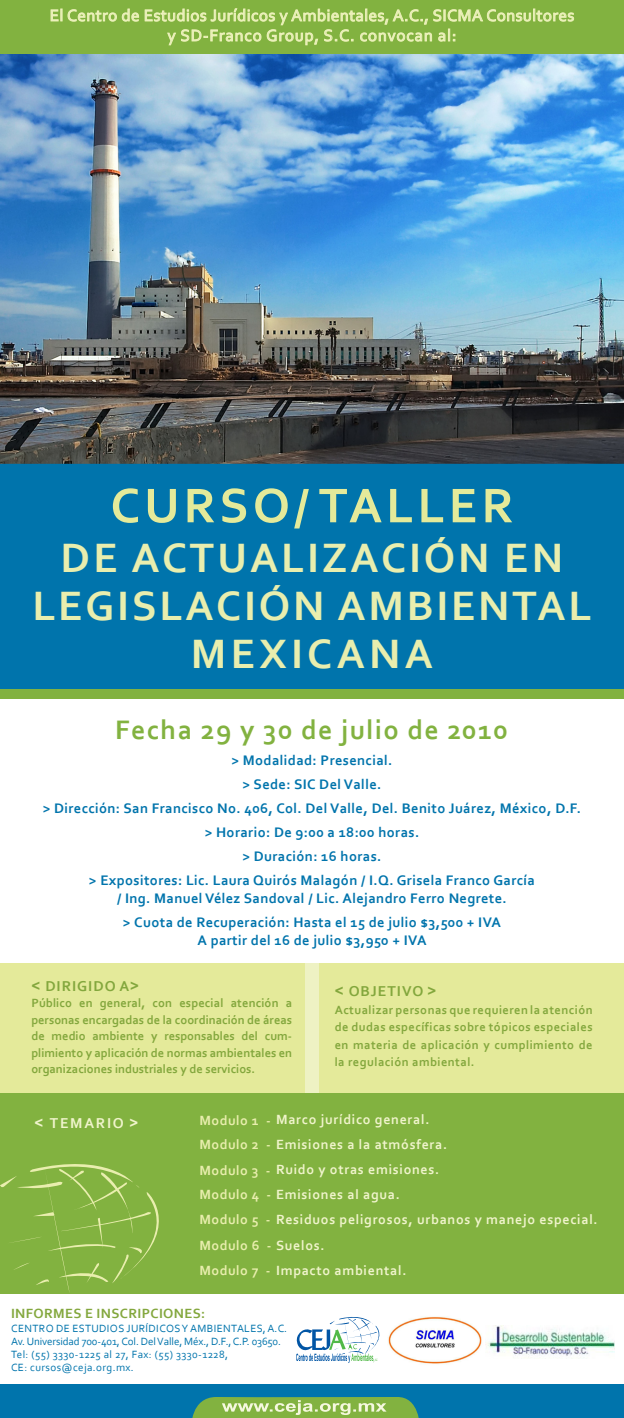
<style>
.page{position:relative;width:624px;height:1418px;background:#fff}
.page>*{position:absolute;margin:0;border:0;box-sizing:border-box;transform-origin:0 0}
.t1{font:700 51px "Corbel";letter-spacing:.075em;color:#e4ea9a}
.t2{font:700 43px "Corbel";letter-spacing:.065em;color:#e9eeae}
.t3{font:700 43px "Corbel";letter-spacing:.1em;color:#e9eeae}
.t4{font:700 28px "Corbel";letter-spacing:.05em;color:#82b240}
.t5{font:17px "Corbel";letter-spacing:.035em;color:#ecf1bd}
.t6{font:700 15px "Corbel";letter-spacing:.065em;color:#83a73d}
.t7{font:700 15px "Corbel";letter-spacing:.115em;color:#f0f4cc}
.t8{font:700 14.5px "Corbel";letter-spacing:.025em;color:#0074ac}
.t9{font:700 14px "Corbel";letter-spacing:.05em;color:#f0f4cc}
.t10{font:700 14px "Corbel";letter-spacing:.025em;color:#83a73d}
.t11{font:700 14px "Corbel";letter-spacing:.04em;color:#e9eeae}
.t12{font:700 12.5px/16.5px "Corbel";letter-spacing:.015em;color:#83a73d;text-align:justify}
.t13{font:11px "Corbel";letter-spacing:.03em;color:#0074ac}
.t14{font:11px "Corbel";letter-spacing:-.01em;color:#0074ac}
.s1{font-family:"Arial"}
.s2{color:#e9eeae}
.s3{color:#f0f4cc}
</style>
<div class="page">
<div style="left:0;top:963px;width:624px;height:136px;background:#e4ea9a"></div>
<div style="left:305px;top:963px;width:14px;height:140px;background:#eef2c3"></div>
<div style="left:0;top:252px;width:624px;height:446px;background:#82b240"></div>
<div style="left:0;top:1093px;width:624px;height:200px;background:#82b240"></div>
<div style="left:0;top:0;width:624px;height:688px;background:#0074ac"></div>
<div style="left:0;top:1383px;width:624px;height:34px;background:#0074ac"></div>
<svg style="left:192px;top:1397px;width:227px;height:20px;background:#8cb95f"></svg>
<img style="left:0;top:53px;width:624px;height:411px">
<svg style="left:0;top:1164px;width:159px;height:128px"></svg>
<svg style="left:296px;top:1317px;width:84px;height:45px"></svg>
<img style="left:388px;top:1316px;width:94px;height:48px">
<img style="left:485px;top:1325px;width:129px;height:33px">
<div style="left:0;top:0;width:624px;height:53px;background:#82b240"></div>
<svg style="left:51px;top:9px;width:11px;height:12px"></svg>
<svg style="left:68px;top:9px;width:71px;height:13px"></svg>
<svg style="left:145px;top:8px;width:429px;height:37px"></svg>
<p class="t5" style="left:50px;top:5px;width:526px">El Centro de Estudios Jurídicos y Ambientales, A.C., SI CMA Consultores</p>
<p class="t5" style="left:167px;top:25px;width:290px">y SD-Franco Group, S.C. convocan al:</p>
<p class="t1" style="left:110px;top:474px;width:404px">CURSO/ TALLER</p>
<p class="t2" style="left:61px;top:531px;width:504px">DE ACTUALIZACIÓN EN</p>
<p class="t2" style="left:32px;top:579px;width:560px">LEGISLACIÓN AMBIENTAL</p>
<p class="t3" style="left:191px;top:627px;width:244px">MEXICANA</p>
<p class="t4" style="left:115px;top:712px;width:394px">Fecha 29 y 30 de julio de 2010</p>
<p class="t8" style="left:231px;top:751px;width:162px">&gt; Modalidad: Presencial.</p>
<p class="t8" style="left:242px;top:775px;width:140px">&gt; Sede: SIC Del Valle.</p>
<p class="t8" style="left:43px;top:799px;width:539px">&gt; Dirección: San Francisco No. 406, Col. Del Valle, Del. Benito Juárez, México, D.F.</p>
<p class="t8" style="left:205px;top:823px;width:216px">&gt; Horario: De 9:00 a 18:00 horas.</p>
<p class="t8" style="left:242px;top:847px;width:140px">&gt; Duración: 16 horas.</p>
<p class="t8" style="left:89px;top:871px;width:447px">&gt; Expositores: Lic. Laura Quirós Malagón / I.Q. Grisela Franco García</p>
<p class="t8" style="left:117px;top:889px;width:391px">/ Ing. Manuel Vélez Sandoval / Lic. Alejandro Ferro Negrete.</p>
<p class="t8" style="left:123px;top:913px;width:379px">&gt; Cuota de Recuperación: Hasta el 15 de julio $3,500 + IVA</p>
<p class="t8" style="left:197px;top:931px;width:230px">A partir del 16 de julio $3,950 + IVA</p>
<p class="t6" style="left:31px;top:976px;width:109px"><span class="s1">&lt;</span> DIRIGIDO A<span class="s1">&gt;</span></p>
<p class="t12" style="left:31px;top:994px;width:262px">Público en general, con especial atención a personas encargadas de la coordinación de áreas de medio ambiente y responsables del cum&shy;plimiento y aplicación de normas ambientales en organizaciones industriales y de servicios.</p>
<p class="t9" style="left:199px;top:1111px;width:231px"><span class="s2">Modulo 1 -</span> Marco jurídico general.</p>
<p class="t9" style="left:199px;top:1136px;width:249px"><span class="s2">Modulo 2 -</span> Emisiones a la atmósfera.</p>
<p class="t9" style="left:199px;top:1161px;width:241px"><span class="s2">Modulo 3 -</span> Ruido y otras emisiones.</p>
<p class="t9" style="left:199px;top:1186px;width:202px"><span class="s2">Modulo 4 -</span> Emisiones al agua.</p>
<p class="t9" style="left:199px;top:1211px;width:400px"><span class="s2">Modulo 5 -</span> Residuos peligrosos, urbanos y manejo especial.</p>
<p class="t11" style="left:199px;top:1236px;width:127px">Modulo 6 - <span class="s3">Suelos.</span></p>
<p class="t9" style="left:199px;top:1261px;width:208px"><span class="s2">Modulo 7 -</span> Impacto ambiental.</p>
<p class="t6" style="left:334px;top:982px;width:103px"><span class="s1">&lt;</span> OBJETIVO <span class="s1">&gt;</span></p>
<p class="t12" style="left:334px;top:1000px;width:259px;line-height:17.5px">Actualizar personas que requieren la atención de dudas específicas sobre tópicos especiales en materia de aplicación y cumplimiento de la regulación ambiental.</p>
<p class="t7" style="left:34px;top:1113px;width:106px"><span class="s1">&lt;</span> TEMARIO <span class="s1">&gt;</span></p>
<p class="t10" style="left:11px;top:1304px;width:196px">INFORMES E INSCRIPCIONES:</p>
<p class="t13" style="left:11px;top:1321px;width:277px">Centro de Estudios Jurídicos y Ambientales, A.C.</p>
<p class="t14" style="left:11px;top:1334px;width:271px">Av. U niversidad 700-401, Col. Del Valle, Méx., D.F., C.P. 03650.</p>
<p class="t13" style="left:11px;top:1347px;width:218px">Tel: (55) 3330-1225 al 27, Fax: (55) 3330-1228,</p>
<p class="t13" style="left:11px;top:1360px;width:124px">CE: cursos@ceja.org.mx.</p>
</div>
